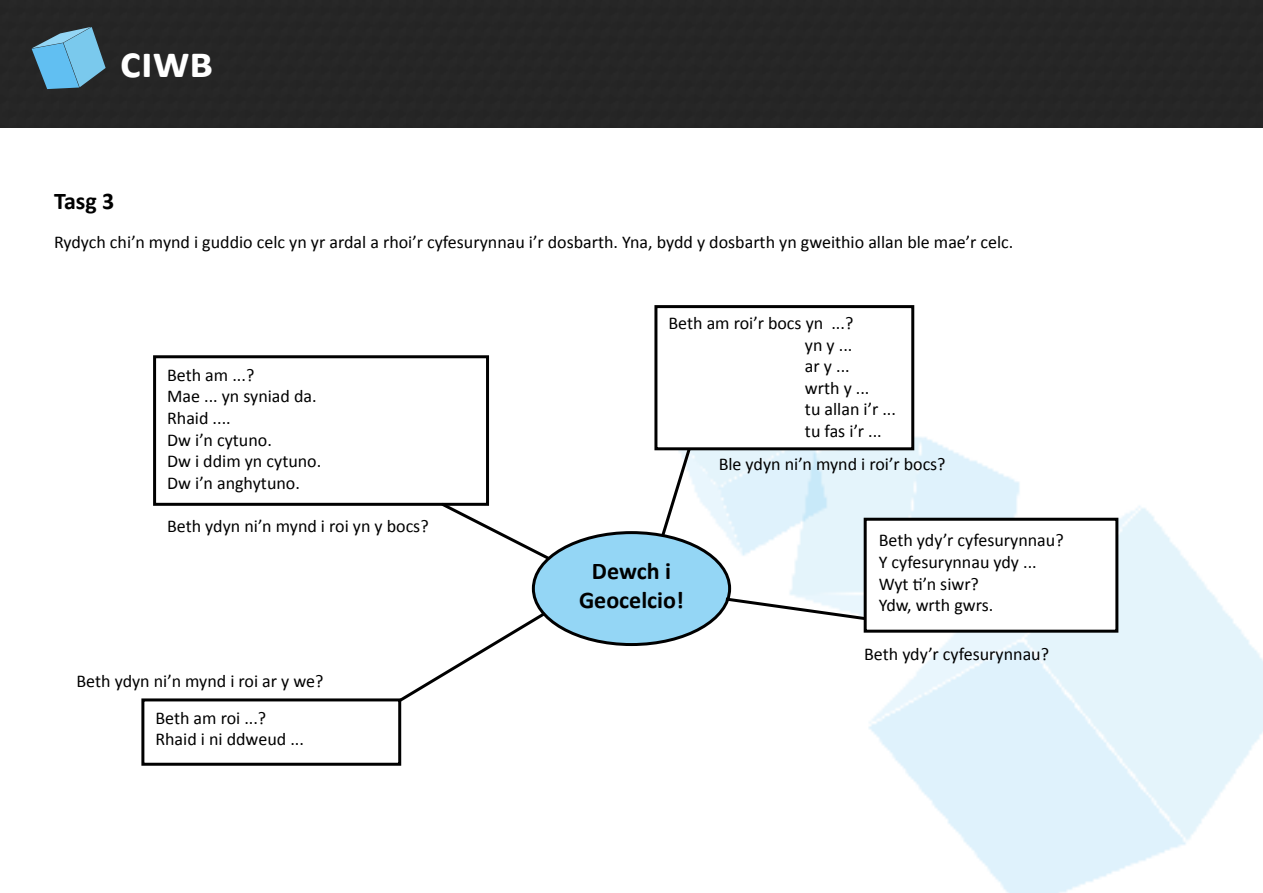
<style>
.page{position:relative;width:1263px;height:893px;background:#fff}
.page>*{position:absolute;margin:0;border:0;box-sizing:border-box;transform-origin:0 0}
.t1{font:700 45px "Calibri";color:#fff}
.t2{font:700 24px/28.8px "Calibri";color:#000;text-align:center}
.t3{font:18px/21.6px "Calibri";color:#000}
</style>
<div class="page">
<div style="left:0;top:0;width:1263px;height:128px;background:#262626"></div>
<svg style="left:32px;top:27px;width:74px;height:62px"></svg>
<img style="left:663px;top:374px;width:600px;height:519px">
<div style="left:533px;top:533px;width:197px;height:111px;background:#94d6f5;border-radius:50%"></div>
<div style="left:532px;top:531px;width:199px;height:115px;border:3px solid #000;border-radius:50%"></div>
<svg style="left:442px;top:506px;width:111px;height:57px"></svg>
<div style="left:153px;top:355px;width:336px;height:151px;border:3px solid #000"></div>
<svg style="left:401px;top:609px;width:148px;height:97px"></svg>
<div style="left:141px;top:698px;width:260px;height:68px;border:3px solid #000"></div>
<svg style="left:659px;top:450px;width:52px;height:89px"></svg>
<div style="left:656px;top:307px;width:257px;height:142px;background:#fff"></div>
<div style="left:654px;top:305px;width:260px;height:145px;border:3px solid #000"></div>
<svg style="left:722px;top:596px;width:142px;height:28px"></svg>
<div style="left:865px;top:519px;width:252px;height:112px;background:#fff"></div>
<div style="left:864px;top:518px;width:254px;height:115px;border:3px solid #000"></div>
<h1 class="t1" style="left:120px;top:31px;width:95px">ciwb</h1>
<h2 class="t2" style="left:54px;top:186px;width:62px">Tasg 3</h2>
<p class="t3" style="left:54px;top:230px;width:961px">Rydych chi’n mynd i guddio celc yn yr ardal a rhoi’r cyfesurynnau i’r dosbarth. Yna, bydd y dosbarth yn gweithio allan ble mae’r celc.</p>
<p class="t3" style="left:167px;top:363px;width:156px">Beth am ...?<br>Mae ... yn syniad da.<br>Rhaid ....<br>Dw i’n cytuno.<br>Dw i ddim yn cytuno.<br>Dw i’n anghytuno.</p>
<p class="t3" style="left:167px;top:514px;width:263px">Beth ydyn ni’n mynd i roi yn y bocs?</p>
<p class="t3" style="left:155px;top:662px;width:170px;line-height:36.8px;text-indent:-79px">Beth ydyn ni’n mynd i roi ar y we?<br>Beth am roi ...?</p>
<p class="t3" style="left:155px;top:728px;width:150px">Rhaid i ni ddweud ...</p>
<p class="t3" style="left:805px;top:312px;width:92px;text-indent:-136px">Beth am roi’r bocs yn ...?<br>yn y ...<br>ar y ...<br>wrth y ...<br>tu allan i’r ... tu fas i’r ...</p>
<h2 class="t2" style="left:579px;top:556px;width:106px">Dewch i<br>Geocelcio!</h2>
<p class="t3" style="left:719px;top:453px;width:228px">Ble ydyn ni’n mynd i roi’r bocs?</p>
<p class="t3" style="left:879px;top:529px;width:186px">Beth ydy’r cyfesurynnau?<br>Y cyfesurynnau ydy ...<br>Wyt ti’n siwr?<br>Ydw, wrth gwrs.</p>
<p class="t3" style="left:864px;top:642px;width:186px">Beth ydy’r cyfesurynnau?</p>
</div>
